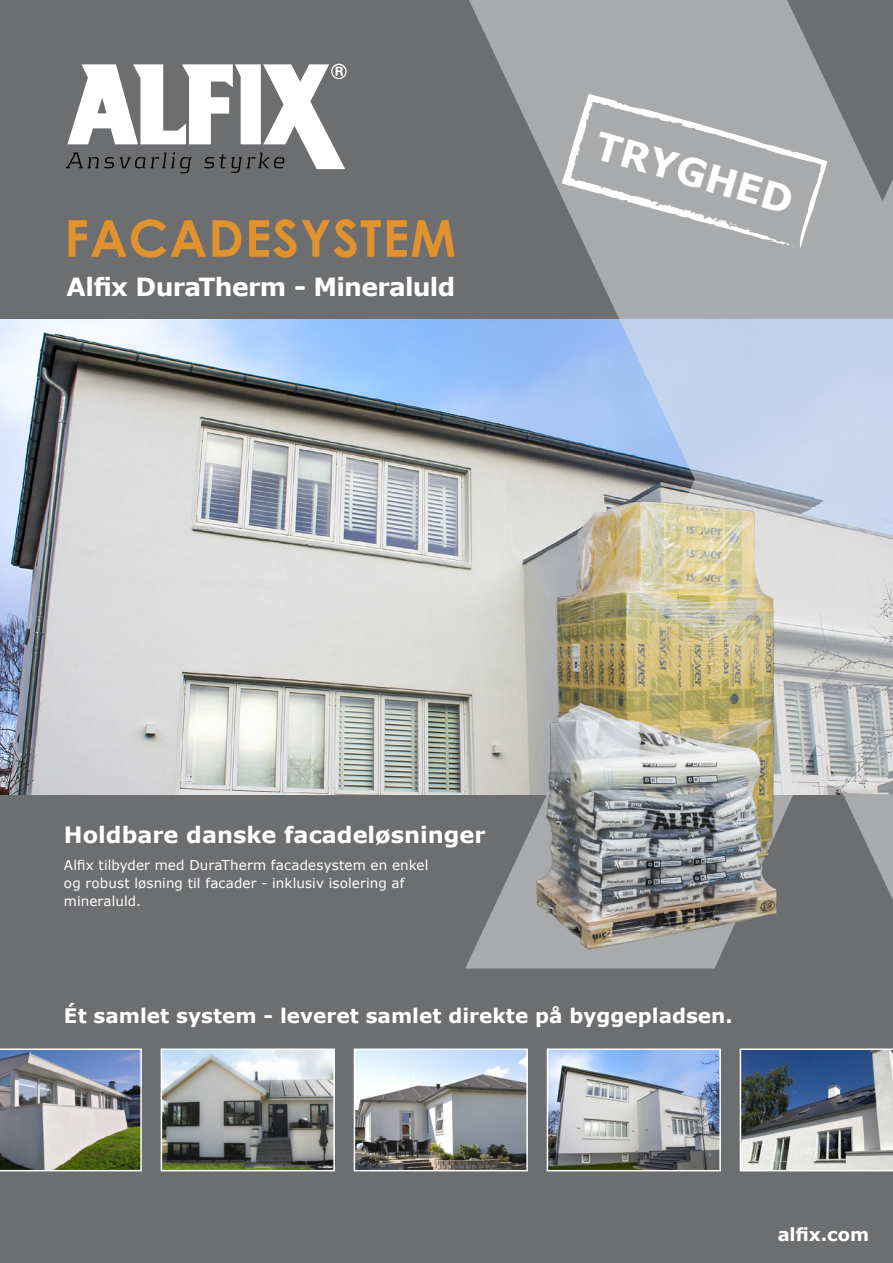
<style>
.page{position:relative;width:893px;height:1263px;background:#6d6e70}
.page>*{position:absolute;margin:0;border:0;box-sizing:border-box;transform-origin:0 0}
.t1{font:700 51px "Century Gothic";letter-spacing:.02em;color:#e0922f}
.t2{font:700 38.1px "Verdana";color:#fff}
.Introtekst{font:700 25.05px "Verdana";letter-spacing:-.03em;color:#fff}
.t3{font:700 22.5px "Verdana";color:#fff}
.t4{font:700 20.1px "Verdana";color:#fff}
.Brødtekst{font:700 18px "Verdana";color:#fff}
.Brødtekst-2{font:13.5px/18px "Verdana";letter-spacing:.01em;color:#fff}
</style>
<div class="page">
<img style="left:0;top:319px;width:463px;height:476px">
<svg style="left:66px;top:64px;width:281px;height:109px"></svg>
<svg style="left:0;top:1048px;width:142px;height:123px"></svg>
<img style="left:163px;top:1050px;width:170px;height:119px">
<div style="left:161px;top:1048px;width:174px;height:123px;border:1px solid #fff"></div>
<img style="left:356px;top:1050px;width:107px;height:119px">
<div style="left:354px;top:1048px;width:174px;height:123px;border:1px solid #fff"></div>
<svg style="left:463px;top:0;width:430px;height:1172px"></svg>
<svg style="left:562px;top:94px;width:266px;height:154px;background:#afb0b1"></svg>
<img style="left:476px;top:453px;width:404px;height:531px">
<p class="t1" style="left:64px;top:200px;width:393px">FACADESYSTEM</p>
<p class="Introtekst" style="left:67px;top:269px;width:390px">Alfix DuraTherm - Mineraluld</p>
<p class="t2" style="left:604px;top:119px;width:206px;rotate:16deg">TRYGHED</p>
<p class="t3" style="left:64px;top:819px;width:423px">Holdbare danske facadeløsninger</p>
<p class="Brødtekst-2" style="left:64px;top:856px;width:366px">Alfix tilbyder med DuraTherm facadesystem en enkel og robust løsning til facader - inklusiv isolering af mineraluld.</p>
<p class="t4" style="left:64px;top:1001px;width:670px">Ét samlet system - leveret samlet direkte på byggepladsen.</p>
<p class="Brødtekst" style="left:778px;top:1222px;width:93px">alfix.com</p>
</div>
